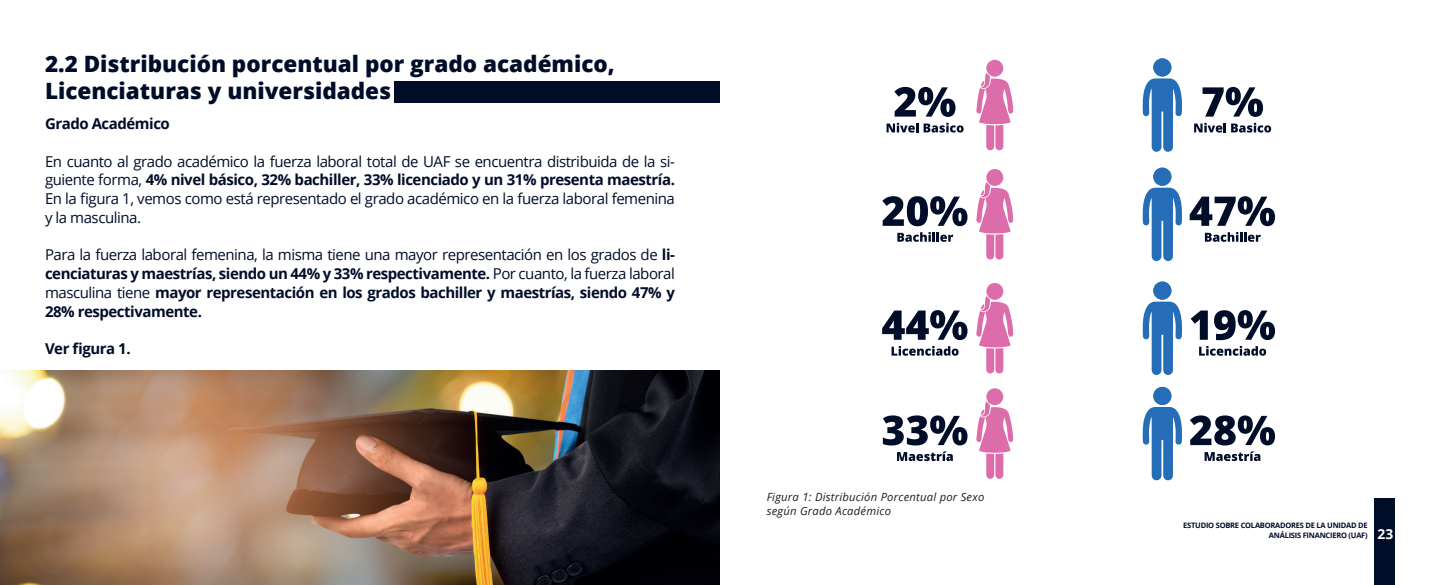
<style>
.page{position:relative;width:1440px;height:585px;background:#fff}
.page>*{position:absolute;margin:0;border:0;box-sizing:border-box;transform-origin:0 0}
.t1{font:800 22.5px/27px "Open Sans";color:#000d29}
.t2{font:700 15px/18.8px "Open Sans";letter-spacing:-.03em;color:#000d29;text-align:justify}
.t3{font:15px/18.8px "Open Sans";letter-spacing:-.03em;color:#000d29;text-align:justify}
.t4{font:italic 11.25px/13.5px "Open Sans";letter-spacing:.02em;color:#231f20}
.t5{font:700 7.5px/10.5px "Open Sans";letter-spacing:-.03em;color:#000d29}
.s1{font-weight:700}
.s2{font-weight:400}
.s3{font-size:13.75px;color:#fff}
</style>
<div class="page">
<div style="left:1374px;top:499px;width:21px;height:86px;background:#000d29"></div>
<div style="left:395px;top:81px;width:325px;height:22px;background:#000d29"></div>
<div style="left:986px;top:60px;width:17px;height:17px;background:#dd6caa;border-radius:50%"></div>
<svg style="left:976px;top:73px;width:37px;height:78px"></svg>
<svg style="left:1142px;top:78px;width:40px;height:74px"></svg>
<div style="left:1153px;top:58px;width:19px;height:19px;background:#256db6;border-radius:50%"></div>
<svg style="left:894px;top:87px;width:62px;height:30px"></svg>
<svg style="left:1203px;top:87px;width:60px;height:30px"></svg>
<svg style="left:887px;top:123px;width:77px;height:10px"></svg>
<svg style="left:1194px;top:123px;width:77px;height:10px"></svg>
<div style="left:986px;top:169px;width:17px;height:17px;background:#dd6caa;border-radius:50%"></div>
<svg style="left:976px;top:182px;width:37px;height:78px"></svg>
<svg style="left:1142px;top:168px;width:40px;height:94px"></svg>
<div style="left:1153px;top:168px;width:19px;height:18px;background:#256db6;border-radius:50%"></div>
<svg style="left:882px;top:196px;width:86px;height:30px"></svg>
<svg style="left:1190px;top:196px;width:85px;height:30px"></svg>
<svg style="left:897px;top:232px;width:56px;height:10px"></svg>
<svg style="left:1205px;top:232px;width:56px;height:10px"></svg>
<div style="left:986px;top:283px;width:17px;height:17px;background:#dd6caa;border-radius:50%"></div>
<svg style="left:976px;top:296px;width:37px;height:78px"></svg>
<svg style="left:1142px;top:301px;width:40px;height:74px"></svg>
<div style="left:1153px;top:281px;width:19px;height:19px;background:#256db6;border-radius:50%"></div>
<svg style="left:882px;top:310px;width:86px;height:30px"></svg>
<svg style="left:1191px;top:311px;width:17px;height:29px"></svg>
<svg style="left:1214px;top:310px;width:61px;height:30px"></svg>
<svg style="left:892px;top:346px;width:67px;height:10px"></svg>
<svg style="left:1199px;top:346px;width:67px;height:10px"></svg>
<div style="left:986px;top:388px;width:17px;height:17px;background:#dd6caa;border-radius:50%"></div>
<svg style="left:976px;top:401px;width:37px;height:78px"></svg>
<svg style="left:1142px;top:387px;width:40px;height:94px"></svg>
<div style="left:1153px;top:387px;width:19px;height:18px;background:#256db6;border-radius:50%"></div>
<svg style="left:883px;top:415px;width:85px;height:46px"></svg>
<svg style="left:1190px;top:415px;width:85px;height:46px"></svg>
<img style="left:0;top:370px;width:720px;height:215px">
<h1 class="t1" style="left:45px;top:49px;width:571px">2.2 Distribución porcentual por grado académico,<br>Licenciaturas y universidades</h1>
<p class="t2" style="left:45px;top:114px;width:126px">Grado Académico</p>
<p class="t3" style="left:45px;top:151px;width:632px">En cuanto al grado académico la fuerza laboral total de UAF se encuentra distribuida de la si&shy;guiente forma, <span class="s1">4% nivel básico, 32% bachiller, 33% licenciado y un 31% presenta maestría.<br></span>En la figura 1, vemos como está representado el grado académico en la fuerza laboral femenina y la masculina.</p>
<p class="t2" style="left:45px;top:245px;width:631px"><span class="s2">Para la fuerza laboral femenina, la misma tiene una mayor representación en los grados de</span> li&shy;cenciaturas y maestrías, siendo un 44% y 33% respectivamente. <span class="s2">Por cuanto, la fuerza laboral masculina tiene</span> mayor representación en los grados bachiller y maestrías, siendo 47% y 28% respectivamente.</p>
<p class="t2" style="left:45px;top:339px;width:87px">Ver figura 1.</p>
<p class="t4" style="left:767px;top:490px;width:219px">Figura 1: Distribución Porcentual por Sexo según Grado Académico</p>
<p class="t5" style="left:1269px;top:520px;width:126px;text-indent:-86px">ESTUDIO SOBRE COLABORADORES DE LA UNIDAD DE<br>ANÁLISIS FINANCIERO (UAF) <span class="s3">23</span></p>
</div>
